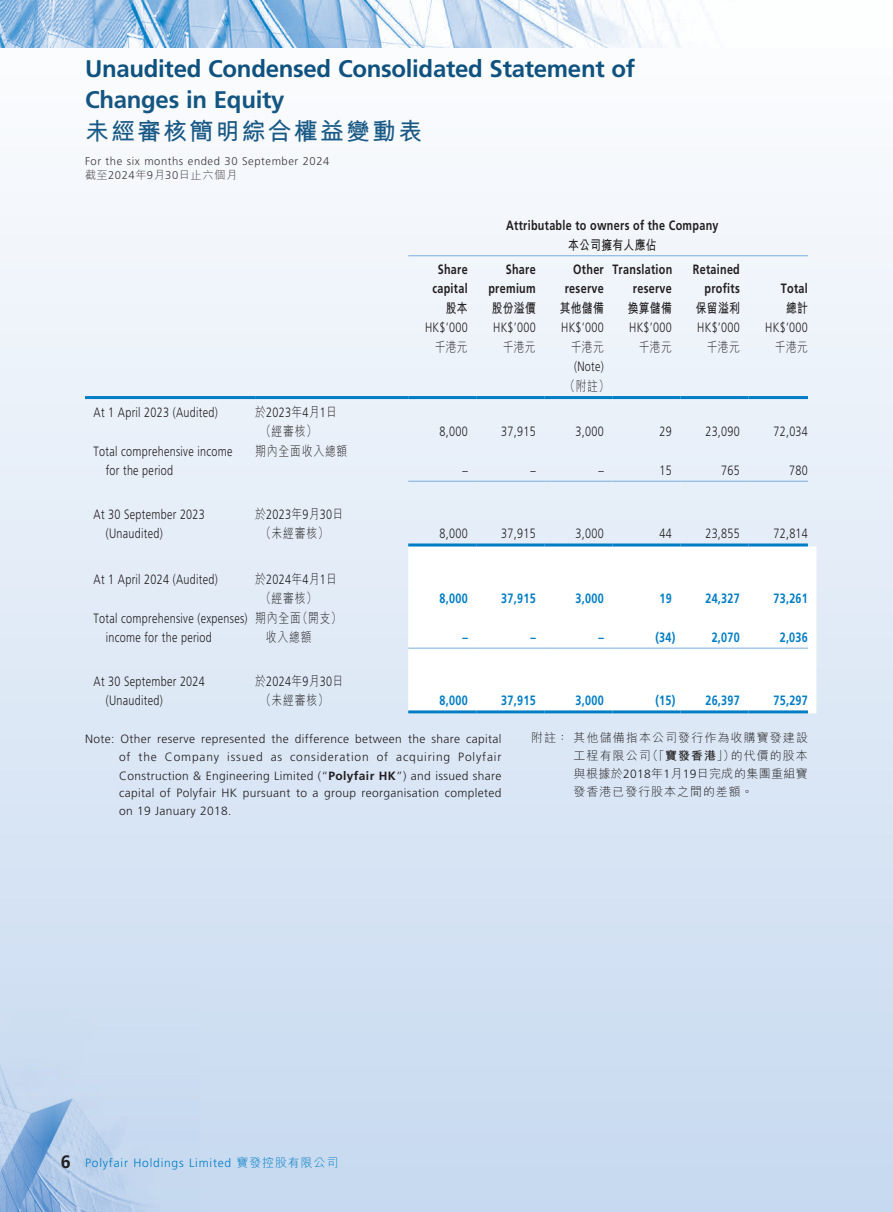
<style>
.page{position:relative;width:893px;height:1212px;background:#fff}
.page>*{position:absolute;margin:0;border:0;box-sizing:border-box;transform-origin:0 0}
.t1{font:700 24px/31.5px "Frutiger LT Std";letter-spacing:-.01em;color:#004776}
.t2{font:700 24px "M Hei HK";letter-spacing:.09em;color:#004776}
.t3{font:300 13.5px/19.5px "Frutiger LT Std";letter-spacing:.03em;color:#231f20;scale:.8 1}
.t4{font:700 13.5px/19.5px "Frutiger LT Std";letter-spacing:.03em;color:#231f20;text-align:right;scale:.8 1}
.t5{font:700 13.5px "Frutiger LT Std";letter-spacing:.03em;color:#007dc5;scale:.8 1}
.t6{font:300 13.5px/19.5px "M Hei HK";letter-spacing:.08em;color:#231f20;scale:.8 1}
.t7{font:700 13.5px "M Hei HK";letter-spacing:.03em;color:#231f20;scale:.8 1}
.t8{font:300 12px/18.5px "Frutiger LT Std";letter-spacing:.03em;color:#231f20;text-align:justify}
.t9{font:300 12px/18px "M Hei HK";letter-spacing:.08em;color:#231f20;text-align:justify}
.t10{font:300 12px "Frutiger LT Std";letter-spacing:.07em;color:#007dc5}
.t11{font:300 11.25px "Frutiger LT Std";letter-spacing:.05em;color:#231f20}
.t12{font:300 11.25px "M Hei HK";letter-spacing:.05em;color:#231f20}
.s1{font-family:"Frutiger LT Std"}
.s2{font-family:"M Hei HK"}
.s3{font-weight:700}
.s4{font-weight:700;font-size:18px;color:#231f20}
</style>
<div class="page">
<div style="left:0;top:0;width:893px;height:1212px;background:linear-gradient(to bottom,#fdfefe,#c7d9f0)"></div>
<img style="left:0;top:983px;width:200px;height:229px">
<img style="left:0;top:0;width:893px;height:47px">
<svg style="left:408px;top:546px;width:408px;height:167px"></svg>
<hr style="left:408px;top:255px;width:400px;height:1px;background:#79aede">
<hr style="left:85px;top:396px;width:170px;height:3px;background:#007dc5">
<hr style="left:255px;top:396px;width:153px;height:3px;background:#007dc5">
<hr style="left:408px;top:396px;width:68px;height:3px;background:#007dc5">
<hr style="left:476px;top:396px;width:68px;height:3px;background:#007dc5">
<hr style="left:544px;top:396px;width:68px;height:3px;background:#007dc5">
<hr style="left:612px;top:396px;width:68px;height:3px;background:#007dc5">
<hr style="left:680px;top:396px;width:68px;height:3px;background:#007dc5">
<hr style="left:748px;top:396px;width:60px;height:3px;background:#007dc5">
<hr style="left:408px;top:481px;width:68px;height:1px;background:#79aede">
<hr style="left:476px;top:481px;width:68px;height:1px;background:#79aede">
<hr style="left:544px;top:481px;width:68px;height:1px;background:#79aede">
<hr style="left:612px;top:481px;width:68px;height:1px;background:#79aede">
<hr style="left:680px;top:481px;width:68px;height:1px;background:#79aede">
<hr style="left:748px;top:481px;width:60px;height:1px;background:#79aede">
<hr style="left:408px;top:543px;width:68px;height:3px;background:#007dc5">
<hr style="left:476px;top:543px;width:68px;height:3px;background:#007dc5">
<hr style="left:544px;top:543px;width:68px;height:3px;background:#007dc5">
<hr style="left:612px;top:543px;width:68px;height:3px;background:#007dc5">
<hr style="left:680px;top:543px;width:68px;height:3px;background:#007dc5">
<hr style="left:748px;top:543px;width:60px;height:3px;background:#007dc5">
<hr style="left:408px;top:648px;width:68px;height:1px;background:#79aede">
<hr style="left:476px;top:648px;width:68px;height:1px;background:#79aede">
<hr style="left:544px;top:648px;width:68px;height:1px;background:#79aede">
<hr style="left:612px;top:648px;width:68px;height:1px;background:#79aede">
<hr style="left:680px;top:648px;width:68px;height:1px;background:#79aede">
<hr style="left:748px;top:648px;width:60px;height:1px;background:#79aede">
<hr style="left:408px;top:710px;width:68px;height:3px;background:#007dc5">
<hr style="left:476px;top:710px;width:68px;height:3px;background:#007dc5">
<hr style="left:544px;top:710px;width:68px;height:3px;background:#007dc5">
<hr style="left:612px;top:710px;width:68px;height:3px;background:#007dc5">
<hr style="left:680px;top:710px;width:68px;height:3px;background:#007dc5">
<hr style="left:748px;top:710px;width:60px;height:3px;background:#007dc5">
<h1 class="t1" style="left:85px;top:53px;width:552px">Unaudited Condensed Consolidated Statement of<br>Changes in Equity</h1>
<h1 class="t2" style="left:85px;top:113px;width:339px">未經審核簡明綜合權益變動表</h1>
<p class="t11" style="left:85px;top:155px;width:246px">For the six months ended 30 September 2024</p>
<p class="t12" style="left:85px;top:167px;width:154px">截至<span class="s1">2024</span>年<span class="s1">9</span>月<span class="s1">30</span>日止六個月</p>
<p class="t4" style="left:506px;top:216px;width:267px">Attributable to owners of the Company</p>
<p class="t7" style="left:568px;top:235px;width:112px">本公司擁有人應佔</p>
<p class="t4" style="left:432px;top:260px;width:46px;text-align:center">Share capital</p>
<p class="t4" style="left:488px;top:260px;width:61px">Share premium</p>
<p class="t4" style="left:565px;top:260px;width:50px">Other reserve</p>
<p class="t4" style="left:612px;top:260px;width:77px">Translation reserve</p>
<p class="t4" style="left:693px;top:260px;width:60px">Retained profits</p>
<p class="t4" style="left:781px;top:279px;width:35px">Total</p>
<p class="t7" style="left:446px;top:298px;width:29px">股本</p>
<p class="t7" style="left:492px;top:298px;width:57px">股份溢價</p>
<p class="t7" style="left:560px;top:298px;width:57px">其他儲備</p>
<p class="t7" style="left:628px;top:298px;width:57px">換算儲備</p>
<p class="t7" style="left:696px;top:298px;width:57px">保留溢利</p>
<p class="t7" style="left:786px;top:298px;width:29px">總計</p>
<p class="t3" style="left:425px;top:318px;width:55px">HK$’000</p>
<p class="t3" style="left:493px;top:318px;width:55px">HK$’000</p>
<p class="t3" style="left:561px;top:318px;width:55px">HK$’000</p>
<p class="t3" style="left:629px;top:318px;width:55px">HK$’000</p>
<p class="t3" style="left:697px;top:318px;width:55px">HK$’000</p>
<p class="t3" style="left:765px;top:318px;width:55px">HK$’000</p>
<p class="t6" style="left:435px;top:337px;width:43px">千港元</p>
<p class="t6" style="left:503px;top:337px;width:43px">千港元</p>
<p class="t6" style="left:571px;top:337px;width:43px">千港元</p>
<p class="t6" style="left:639px;top:337px;width:43px">千港元</p>
<p class="t6" style="left:707px;top:337px;width:43px">千港元</p>
<p class="t6" style="left:775px;top:337px;width:43px">千港元</p>
<p class="t3" style="left:574px;top:357px;width:39px">(Note)</p>
<p class="t6" style="left:565px;top:376px;width:57px">（附註）</p>
<p class="t3" style="left:94px;top:403px;width:157px">At 1 April 2023 (Audited)</p>
<p class="t3" style="left:255px;top:403px;width:104px"><span class="s2">於</span>2023<span class="s2">年</span>4<span class="s2">月</span>1<span class="s2">日</span></p>
<p class="t6" style="left:261px;top:421px;width:72px">（經審核）</p>
<p class="t3" style="left:439px;top:422px;width:37px">8,000</p>
<p class="t3" style="left:501px;top:422px;width:45px">37,915</p>
<p class="t3" style="left:576px;top:422px;width:37px">3,000</p>
<p class="t3" style="left:660px;top:422px;width:17px">29</p>
<p class="t3" style="left:705px;top:422px;width:45px">23,090</p>
<p class="t3" style="left:773px;top:422px;width:45px">72,034</p>
<p class="t3" style="left:106px;top:442px;width:160px;text-indent:-12px">Total comprehensive income for the period</p>
<p class="t6" style="left:255px;top:441px;width:117px">期內全面收入總額</p>
<p class="t3" style="left:462px;top:461px;width:8px">–</p>
<p class="t3" style="left:530px;top:461px;width:8px">–</p>
<p class="t3" style="left:598px;top:461px;width:8px">–</p>
<p class="t3" style="left:659px;top:461px;width:17px">15</p>
<p class="t3" style="left:721px;top:461px;width:25px">765</p>
<p class="t3" style="left:789px;top:461px;width:25px">780</p>
<p class="t3" style="left:106px;top:505px;width:126px;text-indent:-12px">At 30 September 2023 (Unaudited)</p>
<p class="t3" style="left:255px;top:505px;width:112px"><span class="s2">於</span>2023<span class="s2">年</span>9<span class="s2">月</span>30<span class="s2">日</span></p>
<p class="t6" style="left:261px;top:523px;width:86px">（未經審核）</p>
<p class="t3" style="left:439px;top:524px;width:37px">8,000</p>
<p class="t3" style="left:501px;top:524px;width:45px">37,915</p>
<p class="t3" style="left:576px;top:524px;width:37px">3,000</p>
<p class="t3" style="left:660px;top:524px;width:17px">44</p>
<p class="t3" style="left:705px;top:524px;width:45px">23,855</p>
<p class="t3" style="left:773px;top:524px;width:45px">72,814</p>
<p class="t3" style="left:94px;top:569px;width:157px">At 1 April 2024 (Audited)</p>
<p class="t3" style="left:255px;top:569px;width:104px"><span class="s2">於</span>2024<span class="s2">年</span>4<span class="s2">月</span>1<span class="s2">日</span></p>
<p class="t6" style="left:261px;top:588px;width:72px">（經審核）</p>
<p class="t5" style="left:439px;top:591px;width:37px">8,000</p>
<p class="t5" style="left:501px;top:591px;width:45px">37,915</p>
<p class="t5" style="left:576px;top:591px;width:37px">3,000</p>
<p class="t5" style="left:660px;top:591px;width:17px">19</p>
<p class="t5" style="left:705px;top:591px;width:45px">24,327</p>
<p class="t5" style="left:773px;top:591px;width:45px">73,261</p>
<p class="t3" style="left:106px;top:608px;width:179px;text-indent:-12px">Total comprehensive (expenses) income for the period</p>
<p class="t6" style="left:266px;top:607px;width:96px;text-indent:-11px">期內全面（開支）收入總額</p>
<p class="t5" style="left:462px;top:630px;width:8px">–</p>
<p class="t5" style="left:530px;top:630px;width:8px">–</p>
<p class="t5" style="left:598px;top:630px;width:8px">–</p>
<p class="t5" style="left:655px;top:630px;width:27px">(34)</p>
<p class="t5" style="left:712px;top:630px;width:37px">2,070</p>
<p class="t5" style="left:780px;top:630px;width:37px">2,036</p>
<p class="t3" style="left:106px;top:672px;width:126px;text-indent:-12px">At 30 September 2024 (Unaudited)</p>
<p class="t3" style="left:255px;top:672px;width:112px"><span class="s2">於</span>2024<span class="s2">年</span>9<span class="s2">月</span>30<span class="s2">日</span></p>
<p class="t6" style="left:261px;top:690px;width:86px">（未經審核）</p>
<p class="t5" style="left:439px;top:693px;width:37px">8,000</p>
<p class="t5" style="left:501px;top:693px;width:45px">37,915</p>
<p class="t5" style="left:576px;top:693px;width:37px">3,000</p>
<p class="t5" style="left:655px;top:693px;width:107px">(15) 26,397</p>
<p class="t5" style="left:773px;top:693px;width:45px">75,297</p>
<p class="t8" style="left:119px;top:730px;width:384px;text-indent:-34px">Note: Other reserve represented the difference between the share capital of the Company issued as consideration of acquiring Polyfair Construction &amp; Engineering Limited (“<span class="s3">Polyfair HK</span>”) and issued share</p>
<p class="t8" style="left:119px;top:784px;width:384px;line-height:18px">capital of Polyfair HK pursuant to a group reorganisation completed on 19 January 2018.</p>
<p class="t9" style="left:574px;top:728px;width:236px;text-indent:-43px">附註：其他儲備指本公司發行作為收購寶發建設工程有限公司（「<span class="s3">寶發香港</span>」）的代價的股本與根據於<span class="s1">2018</span>年<span class="s1">1</span>月<span class="s1">19</span>日完成的集團重組寶發香港已發行股本之間的差額。</p>
<p class="t10" style="left:61px;top:1156px;width:279px"><span class="s4">6</span> Polyfair Holdings Limited <span class="s2">寶發控股有限公司</span></p>
</div>
